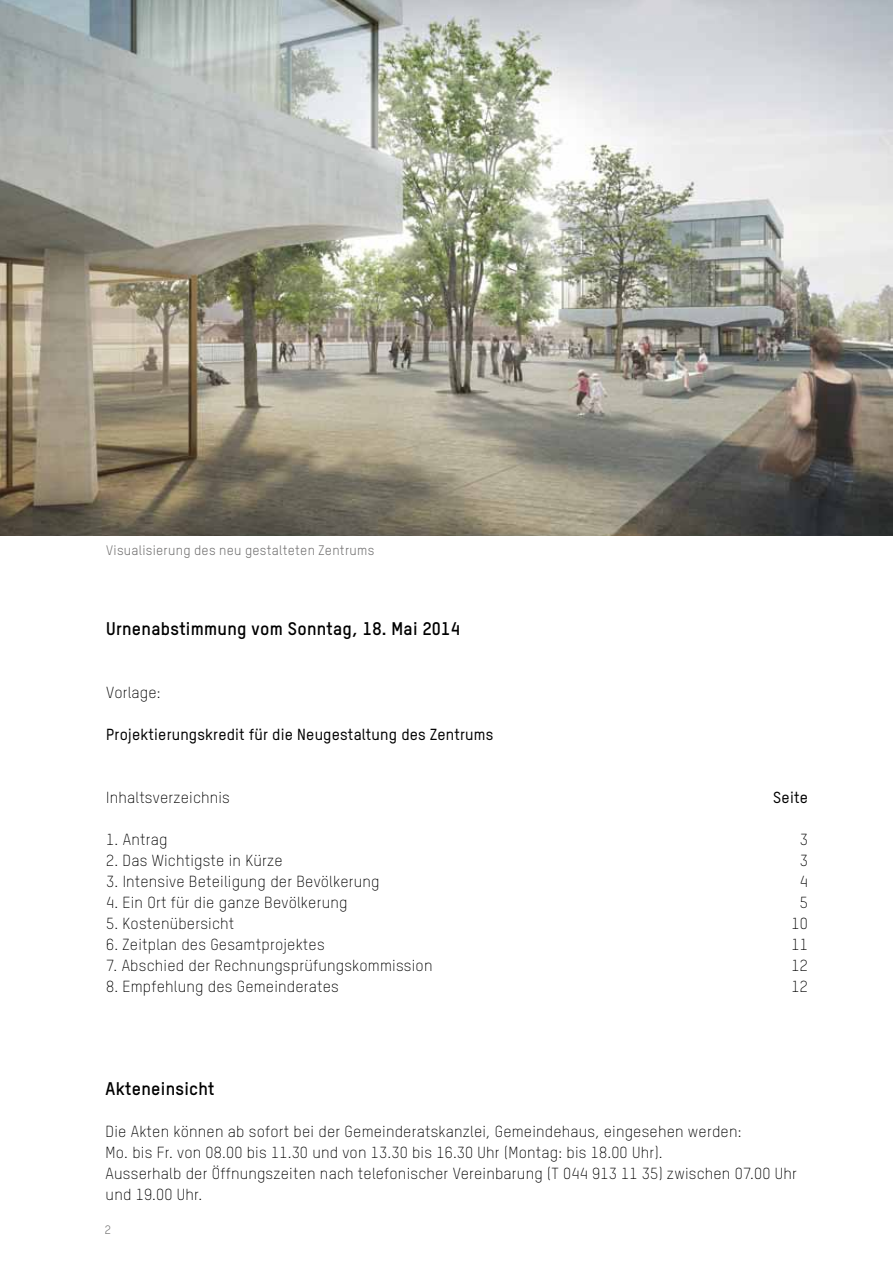
<style>
.page{position:relative;width:893px;height:1263px;background:#fff}
.page>*{position:absolute;margin:0;border:0;box-sizing:border-box;transform-origin:0 0}
.t1{font:700 18px "TSTAR";letter-spacing:.015em;color:#000}
.t2{font:300 15.75px/21px "TSTAR";letter-spacing:.01em;color:#000}
.t3{font:500 15.75px "TSTAR";letter-spacing:.01em;color:#000}
.t4{font:13.5px "TSTAR";letter-spacing:.02em;color:#706f6f}
.t5{font:12px "TSTAR";color:#706f6f}
</style>
<div class="page">
<img style="left:0;top:0;width:893px;height:536px">
<p class="t4" style="left:106px;top:542px;width:269px">Visualisierung des neu gestalteten Zentrums</p>
<p class="t1" style="left:106px;top:618px;width:355px">Urnenabstimmung vom Sonntag, 18. Mai 2014</p>
<p class="t2" style="left:106px;top:682px;width:56px">Vorlage:</p>
<p class="t3" style="left:106px;top:725px;width:388px">Projektierungskredit für die Neugestaltung des Zentrums</p>
<p class="t2" style="left:106px;top:787px;width:125px">Inhaltsverzeichnis</p>
<p class="t3" style="left:773px;top:788px;width:36px">Seite</p>
<p class="t2" style="left:106px;top:829px;width:63px">1. Antrag</p>
<p class="t2" style="left:800px;top:829px;width:10px">3</p>
<p class="t2" style="left:106px;top:850px;width:178px">2. Das Wichtigste in Kürze</p>
<p class="t2" style="left:800px;top:850px;width:10px">3</p>
<p class="t2" style="left:106px;top:871px;width:275px">3. Intensive Beteiligung der Bevölkerung</p>
<p class="t2" style="left:800px;top:871px;width:10px">4</p>
<p class="t2" style="left:106px;top:892px;width:243px">4. Ein Ort für die ganze Bevölkerung</p>
<p class="t2" style="left:800px;top:892px;width:10px">5</p>
<p class="t2" style="left:106px;top:913px;width:130px">5. Kostenübersicht</p>
<p class="t2" style="left:791px;top:913px;width:18px">10</p>
<p class="t2" style="left:106px;top:934px;width:220px">6. Zeitplan des Gesamtprojektes</p>
<p class="t2" style="left:791px;top:934px;width:18px">11</p>
<p class="t2" style="left:106px;top:955px;width:328px">7. Abschied der Rechnungsprüfungskommission</p>
<p class="t2" style="left:792px;top:955px;width:18px">12</p>
<p class="t2" style="left:106px;top:976px;width:234px">8. Empfehlung des Gemeinderates</p>
<p class="t2" style="left:792px;top:976px;width:18px">12</p>
<p class="t1" style="left:106px;top:1078px;width:110px">Akteneinsicht</p>
<p class="t2" style="left:106px;top:1121px;width:693px">Die Akten können ab sofort bei der Gemeinderatskanzlei, Gemeindehaus, eingesehen werden:<br>Mo. bis Fr. von 08.00 bis 11.30 und von 13.30 bis 16.30 Uhr (Montag: bis 18.00 Uhr).<br>Ausserhalb der Öffnungszeiten nach telefonischer Vereinbarung (T 044 913 11 35) zwischen 07.00 Uhr und 19.00 Uhr.</p>
<p class="t5" style="left:105px;top:1222px;width:8px">2</p>
</div>
